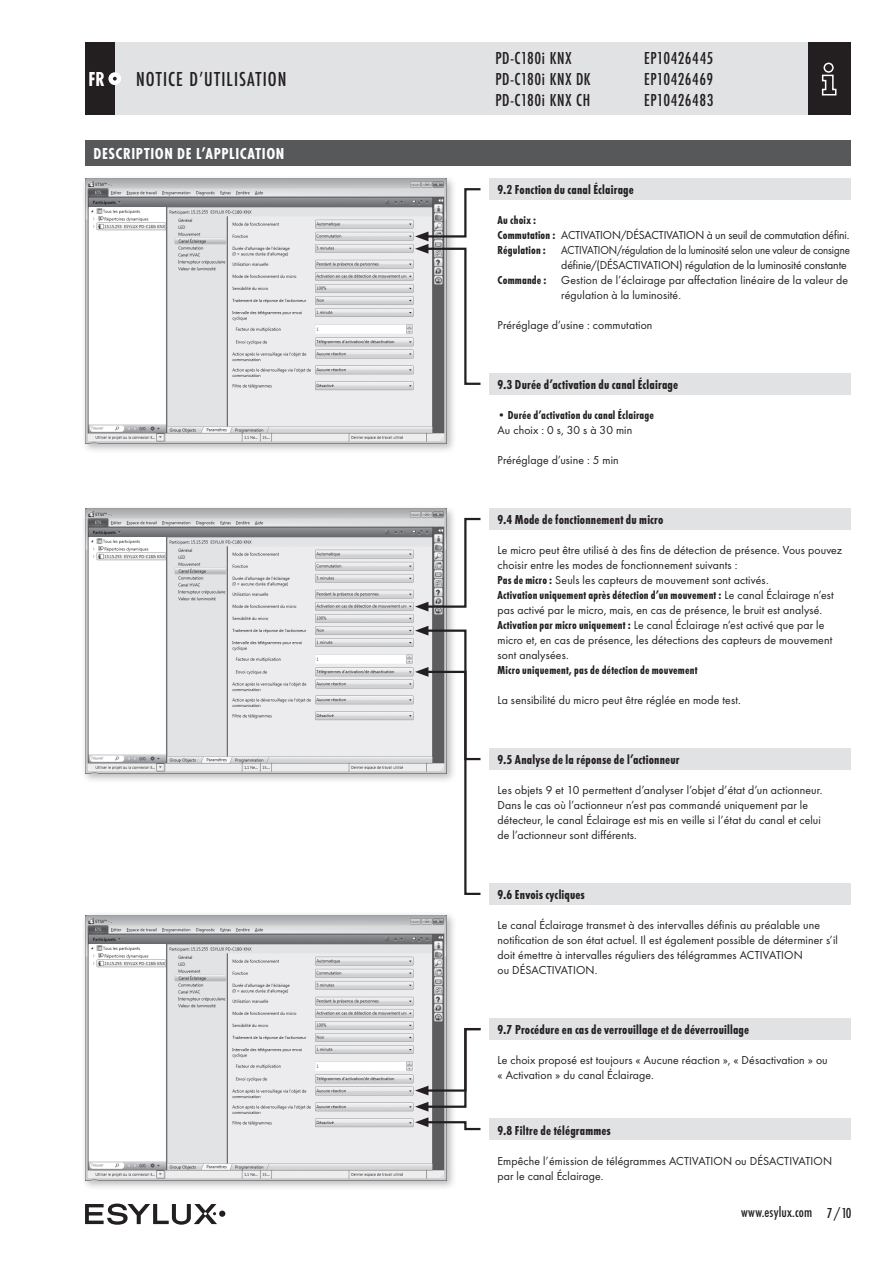
<style>
.page{position:relative;width:893px;height:1263px;background:#fff}
.page>*{position:absolute;margin:0;border:0;box-sizing:border-box;transform-origin:0 0}
.t1{font:500 21px "Futura Con";letter-spacing:.05em;color:#231f20}
.t2{font:700 21px "Futura Con";color:#fff;scale:.95 1}
.t3{font:500 18px "Futura Con";letter-spacing:.025em;color:#231f20}
.t4{font:700 16.5px "Futura Con";letter-spacing:.035em;color:#fff}
.t5{font:500 15px "Futura Con";letter-spacing:.01em;color:#231f20}
.t6{font:700 13.5px "Futura Con";letter-spacing:.015em;color:#231f20}
.t7{font:12px/15px "Futura Boo";letter-spacing:.01em;color:#231f20}
.t8{font:700 12px "Futura Con";letter-spacing:.015em;color:#231f20}
.t9{font:12px "Futura Boo";letter-spacing:-.01em;color:#231f20;scale:.92 1}
.t10{font:12px "Futura Boo";letter-spacing:-.01em;color:#231f20}
.s1{font-family:"Futura Con";font-weight:700}
.s2{font-family:"Futura Boo";font-weight:400}
</style>
<div class="page">
<div style="left:85px;top:43px;width:765px;height:72px;background:#e1e2e4"></div>
<div style="left:808px;top:43px;width:42px;height:72px;background:#231f20"></div>
<svg style="left:821px;top:62px;width:16px;height:34px"></svg>
<div style="left:85px;top:43px;width:30px;height:72px;background:#231f20"></div>
<div style="left:108px;top:72px;width:13px;height:13px;background:#fff;border-radius:50%"></div>
<svg style="left:113px;top:77px;width:4px;height:4px"></svg>
<div style="left:219px;top:1210px;width:6px;height:7px;background:#231f20;border-radius:50%"></div>
<svg style="left:85px;top:1203px;width:132px;height:22px"></svg>
<div style="left:81px;top:911px;width:376px;height:279px;background:#231f20;opacity:.3"></div>
<img style="left:85px;top:915px;width:361px;height:265px">
<div style="left:81px;top:505px;width:376px;height:279px;background:#231f20;opacity:.3"></div>
<img style="left:85px;top:509px;width:361px;height:264px">
<div style="left:81px;top:175px;width:376px;height:279px;background:#231f20;opacity:.3"></div>
<img style="left:85px;top:179px;width:361px;height:264px">
<div style="left:489px;top:373px;width:361px;height:21px;background:#e1e2e4"></div>
<div style="left:489px;top:1118px;width:361px;height:22px;background:#e1e2e4"></div>
<div style="left:489px;top:1018px;width:361px;height:22px;background:#e1e2e4"></div>
<div style="left:489px;top:883px;width:361px;height:21px;background:#e1e2e4"></div>
<div style="left:489px;top:748px;width:361px;height:22px;background:#e1e2e4"></div>
<div style="left:489px;top:508px;width:361px;height:22px;background:#e1e2e4"></div>
<div style="left:489px;top:179px;width:361px;height:21px;background:#e1e2e4"></div>
<div style="left:85px;top:140px;width:765px;height:26px;background:#57585a"></div>
<svg style="left:415px;top:517px;width:66px;height:94px"></svg>
<svg style="left:415px;top:626px;width:66px;height:269px"></svg>
<svg style="left:415px;top:1027px;width:66px;height:84px"></svg>
<svg style="left:415px;top:1117px;width:66px;height:14px"></svg>
<svg style="left:415px;top:187px;width:66px;height:199px"></svg>
<h1 class="t2" style="left:89px;top:67px;width:19px">FR</h1>
<h1 class="t1" style="left:136px;top:67px;width:152px">NOTICE D’UTILISATION</h1>
<h3 class="t4" style="left:94px;top:144px;width:192px">DESCRIPTION DE L’APPLICATION</h3>
<h2 class="t3" style="left:495px;top:48px;width:77px">PD-C180i KNX</h2>
<h2 class="t3" style="left:644px;top:48px;width:71px">EP10426445</h2>
<h2 class="t3" style="left:495px;top:69px;width:97px">PD-C180i KNX DK</h2>
<h2 class="t3" style="left:644px;top:69px;width:71px">EP10426469</h2>
<h2 class="t3" style="left:495px;top:90px;width:96px">PD-C180i KNX CH</h2>
<h2 class="t3" style="left:644px;top:90px;width:71px">EP10426483</h2>
<p class="t6" style="left:497px;top:181px;width:138px">9.2 Fonction du canal Éclairage</p>
<p class="t8" style="left:497px;top:213px;width:40px">Au choix :</p>
<p class="t7" style="left:497px;top:227px;width:353px"><span class="s1">Commutation :</span> ACTIVATION/DÉSACTIVATION à un seuil de commutation défini.</p>
<p class="t8" style="left:497px;top:243px;width:50px">Régulation :</p>
<p class="t9" style="left:561px;top:242px;width:315px">ACTIVATION/régulation de la luminosité selon une valeur de consigne</p>
<p class="t10" style="left:561px;top:257px;width:287px">définie/(DÉSACTIVATION) régulation de la luminosité constante</p>
<p class="t7" style="left:497px;top:272px;width:352px"><span class="s1">Commande :</span> Gestion de l’éclairage par affectation linéaire de la valeur de</p>
<p class="t7" style="left:561px;top:287px;width:121px">régulation à la luminosité.</p>
<p class="t7" style="left:497px;top:317px;width:156px">Préréglage d’usine : commutation</p>
<p class="t6" style="left:497px;top:376px;width:182px">9.3 Durée d’activation du canal Éclairage</p>
<p class="t8" style="left:497px;top:408px;width:158px">• Durée d’activation du canal Éclairage</p>
<p class="t7" style="left:497px;top:422px;width:136px">Au choix : 0 s, 30 s à 30 min</p>
<p class="t7" style="left:497px;top:452px;width:123px">Préréglage d’usine : 5 min</p>
<p class="t6" style="left:497px;top:511px;width:167px">9.4 Mode de fonctionnement du micro</p>
<p class="t7" style="left:497px;top:542px;width:346px">Le micro peut être utilisé à des fins de détection de présence. Vous pouvez choisir entre les modes de fonctionnement suivants :<br><span class="s1">Pas de micro :</span> Seuls les capteurs de mouvement sont activés.</p>
<p class="t8" style="left:497px;top:588px;width:338px">Activation uniquement après détection d’un mouvement : <span class="s2">Le canal Éclairage n’est</span></p>
<p class="t7" style="left:497px;top:602px;width:336px">pas activé par le micro, mais, en cas de présence, le bruit est analysé.<br><span class="s1">Activation par micro uniquement :</span> Le canal Éclairage n’est activé que par le micro et, en cas de présence, les détections des capteurs de mouvement sont analysées.</p>
<p class="t8" style="left:497px;top:663px;width:201px">Micro uniquement, pas de détection de mouvement</p>
<p class="t7" style="left:497px;top:692px;width:245px">La sensibilité du micro peut être réglée en mode test.</p>
<p class="t6" style="left:497px;top:751px;width:184px">9.5 Analyse de la réponse de l’actionneur</p>
<p class="t7" style="left:497px;top:782px;width:327px">Les objets 9 et 10 permettent d’analyser l’objet d’état d’un actionneur.<br>Dans le cas où l’actionneur n’est pas commandé uniquement par le détecteur, le canal Éclairage est mis en veille si l’état du canal et celui de l’actionneur sont différents.</p>
<p class="t6" style="left:497px;top:886px;width:89px">9.6 Envois cycliques</p>
<p class="t7" style="left:497px;top:917px;width:342px">Le canal Éclairage transmet à des intervalles définis au préalable une notification de son état actuel. Il est également possible de déterminer s’il doit émettre à intervalles réguliers des télégrammes ACTIVATION<br>ou DÉSACTIVATION.</p>
<p class="t6" style="left:497px;top:1021px;width:253px">9.7 Procédure en cas de verrouillage et de déverrouillage</p>
<p class="t7" style="left:497px;top:1052px;width:332px">Le choix proposé est toujours « Aucune réaction », « Désactivation » ou « Activation » du canal Éclairage.</p>
<p class="t6" style="left:497px;top:1123px;width:115px">9.8 Filtre de télégrammes</p>
<p class="t7" style="left:497px;top:1154px;width:336px">Empêche l’émission de télégrammes ACTIVATION ou DÉSACTIVATION par le canal Éclairage.</p>
<p class="t5" style="left:741px;top:1204px;width:112px">www.esylux.com 7/10</p>
</div>
